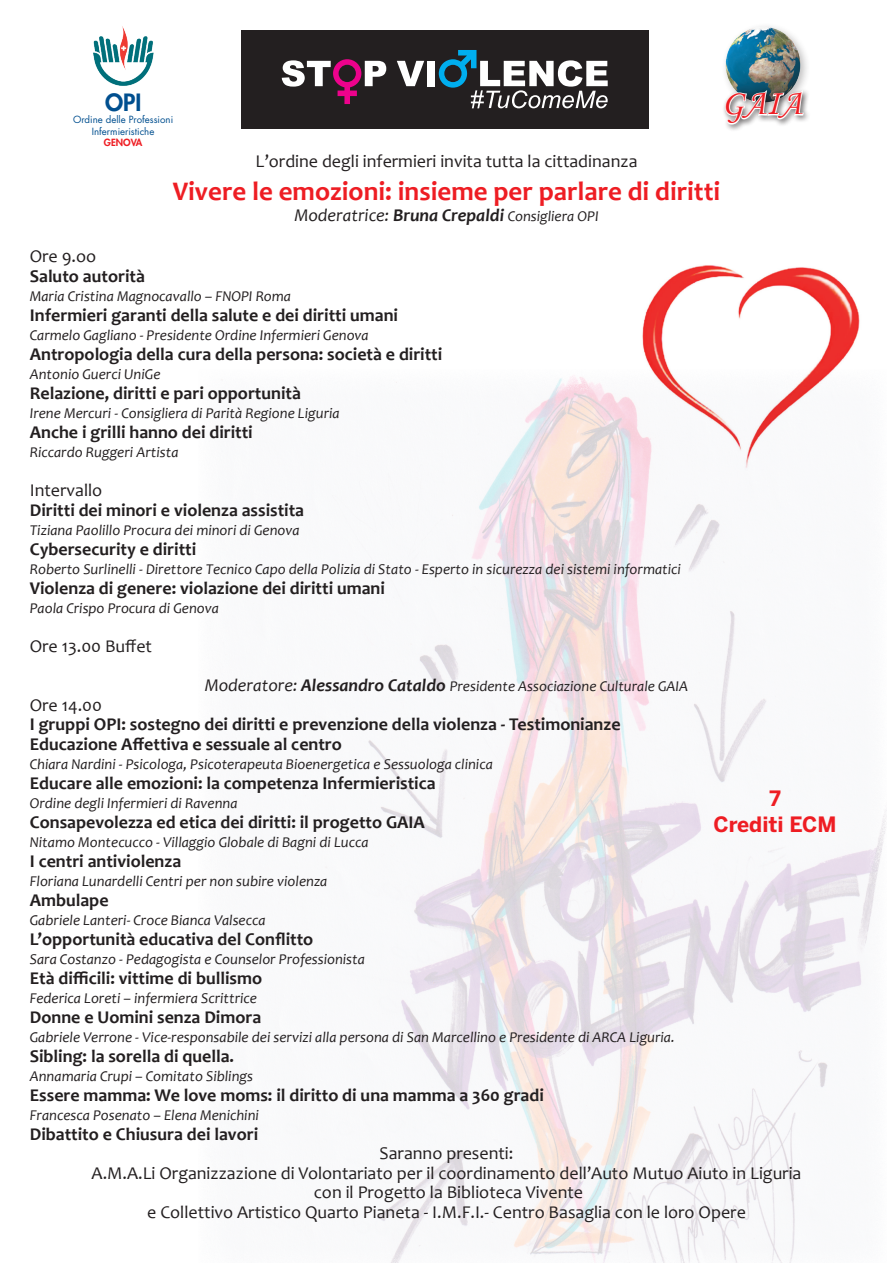
<style>
.page{position:relative;width:893px;height:1263px;background:#fff}
.page>*{position:absolute;margin:0;border:0;box-sizing:border-box;transform-origin:0 0}
.t1{font:36px "Monotype Corsiva";color:#ee1d23}
.t2{font:700 27px "Candara";color:#ee1d23}
.t3{font:800 23.25px "Futura";color:#004f8f}
.t4{font:700 21px/25.2px "Benton Sans";color:#ee1d23;text-align:center}
.t5{font:700 18px/19.5px "Candara";color:#231f20}
.t6{font:18px/19.5px "Candara";color:#231f20;text-align:center}
.t7{font:italic 15px "Candara";color:#231f20}
.t8{font:9.6px/11.6px "Futura";color:#004f8f;text-align:center}
.t9{font:800 9.6px "Futura";color:#ee1d23}
.s1{font-size:18px}
.s2{font-weight:700;font-size:18px}
</style>
<div class="page">
<img style="left:266px;top:375px;width:621px;height:888px">
<img style="left:93px;top:26px;width:61px;height:60px">
<div style="left:241px;top:30px;width:408px;height:99px;background:#231f20"></div>
<svg style="left:397px;top:61px;width:27px;height:25px"></svg>
<div style="left:427px;top:61px;width:8px;height:25px;background:#fff"></div>
<svg style="left:282px;top:59px;width:104px;height:45px"></svg>
<svg style="left:439px;top:50px;width:169px;height:58px"></svg>
<div style="left:721px;top:23px;width:90px;height:90px;background:#231f20;opacity:.3"></div>
<img style="left:724px;top:26px;width:78px;height:61px">
<div style="left:722px;top:87px;width:89px;height:45px;background:#231f20;opacity:.75"></div>
<svg style="left:724px;top:87px;width:81px;height:39px"></svg>
<img style="left:636px;top:265px;width:227px;height:212px">
<h3 class="t3" style="left:105px;top:87px;width:38px">OPI</h3>
<p class="t8" style="left:73px;top:114px;width:102px">Ordine delle Professioni<br>Infermieristiche</p>
<p class="t9" style="left:104px;top:136px;width:40px">GENOVA</p>
<h1 class="t1" style="left:721px;top:82px;width:82px">GAIA</h1>
<p class="t6" style="left:256px;top:151px;width:383px">L’ordine degli infermieri invita tutta la cittadinanza</p>
<h2 class="t2" style="left:173px;top:174px;width:549px">Vivere le emozioni: insieme per parlare di diritti</h2>
<p class="t7" style="left:294px;top:207px;width:306px"><span class="s1">Moderatrice:</span> <span class="s2">Bruna Crepaldi</span> Consigliera OPI</p>
<p class="t6" style="left:30px;top:247px;width:68px">Ore 9.oo</p>
<p class="t5" style="left:30px;top:266px;width:117px">Saluto autorità</p>
<p class="t7" style="left:30px;top:287px;width:263px">Maria Cristina Magnocavallo – FNOPI Roma</p>
<p class="t5" style="left:30px;top:305px;width:370px">Infermieri garanti della salute e dei diritti umani</p>
<p class="t7" style="left:30px;top:326px;width:341px">Carmelo Gagliano - Presidente Ordine Infermieri Genova</p>
<p class="t5" style="left:30px;top:344px;width:414px">Antropologia della cura della persona: società e diritti</p>
<p class="t7" style="left:30px;top:365px;width:132px">Antonio Guerci UniGe</p>
<p class="t5" style="left:30px;top:383px;width:273px">Relazione, diritti e pari opportunità</p>
<p class="t7" style="left:30px;top:404px;width:311px">Irene Mercuri - Consigliera di Parità Regione Liguria</p>
<p class="t5" style="left:30px;top:422px;width:225px">Anche i grilli hanno dei diritti</p>
<p class="t7" style="left:30px;top:443px;width:150px">Riccardo Ruggeri Artista</p>
<p class="t6" style="left:30px;top:481px;width:74px">Intervallo</p>
<p class="t5" style="left:30px;top:500px;width:276px">Diritti dei minori e violenza assistita</p>
<p class="t7" style="left:30px;top:521px;width:272px">Tiziana Paolillo Procura dei minori di Genova</p>
<p class="t5" style="left:30px;top:539px;width:168px">Cybersecurity e diritti</p>
<p class="t7" style="left:30px;top:560px;width:653px">Roberto Surlinelli - Direttore Tecnico Capo della Polizia di Stato - Esperto in sicurezza dei sistemi informatici</p>
<p class="t5" style="left:30px;top:578px;width:357px">Violenza di genere: violazione dei diritti umani</p>
<p class="t7" style="left:30px;top:599px;width:191px">Paola Crispo Procura di Genova</p>
<p class="t6" style="left:30px;top:637px;width:124px">Ore 13.00 Buffet</p>
<p class="t7" style="left:205px;top:677px;width:485px"><span class="s1">Moderatore:</span> <span class="s2">Alessandro Cataldo</span> Presidente Associazione Culturale GAIA</p>
<p class="t6" style="left:30px;top:695px;width:74px">Ore 14.00</p>
<p class="t5" style="left:30px;top:714px;width:592px">I gruppi OPI: sostegno dei diritti e prevenzione della violenza - Testimonianze<br>Educazione Affettiva e sessuale al centro</p>
<p class="t7" style="left:30px;top:755px;width:465px">Chiara Nardini - Psicologa, Psicoterapeuta Bioenergetica e Sessuologa clinica</p>
<p class="t5" style="left:30px;top:773px;width:407px">Educare alle emozioni: la competenza Infermieristica</p>
<p class="t7" style="left:30px;top:794px;width:209px">Ordine degli Infermieri di Ravenna</p>
<p class="t5" style="left:30px;top:812px;width:397px">Consapevolezza ed etica dei diritti: il progetto GAIA</p>
<p class="t7" style="left:30px;top:833px;width:340px">Nitamo Montecucco - Villaggio Globale di Bagni di Lucca</p>
<p class="t5" style="left:30px;top:851px;width:153px">I centri antiviolenza</p>
<p class="t7" style="left:30px;top:872px;width:299px">Floriana Lunardelli Centri per non subire violenza</p>
<p class="t5" style="left:30px;top:890px;width:80px">Ambulape</p>
<p class="t7" style="left:30px;top:911px;width:237px">Gabriele Lanteri- Croce Bianca Valsecca</p>
<p class="t5" style="left:30px;top:929px;width:285px">L’opportunità educativa del Conflitto</p>
<p class="t7" style="left:30px;top:950px;width:337px">Sara Costanzo - Pedagogista e Counselor Professionista</p>
<p class="t5" style="left:30px;top:968px;width:234px">Età difficili: vittime di bullismo</p>
<p class="t7" style="left:30px;top:989px;width:229px">Federica Loreti – infermiera Scrittrice</p>
<p class="t5" style="left:30px;top:1007px;width:233px">Donne e Uomini senza Dimora</p>
<p class="t7" style="left:30px;top:1028px;width:647px">Gabriele Verrone - Vice-responsabile dei servizi alla persona di San Marcellino e Presidente di ARCA Liguria.</p>
<p class="t5" style="left:30px;top:1046px;width:206px">Sibling: la sorella di quella.</p>
<p class="t7" style="left:30px;top:1067px;width:225px">Annamaria Crupi – Comitato Siblings</p>
<p class="t5" style="left:30px;top:1085px;width:516px">Essere mamma: We love moms: il diritto di una mamma a 360 gradi</p>
<p class="t7" style="left:30px;top:1106px;width:231px">Francesca Posenato – Elena Menichini</p>
<p class="t5" style="left:30px;top:1124px;width:230px">Dibattito e Chiusura dei lavori</p>
<p class="t6" style="left:92px;top:1144px;width:711px">Saranno presenti:<br>A.M.A.Li Organizzazione di Volontariato per il coordinamento dell’Auto Mutuo Aiuto in Liguria con il Progetto la Biblioteca Vivente<br>e Collettivo Artistico Quarto Pianeta - I.M.F.I.- Centro Basaglia con le loro Opere</p>
<h3 class="t4" style="left:713px;top:786px;width:125px">7<br>Crediti ECM</h3>
</div>
